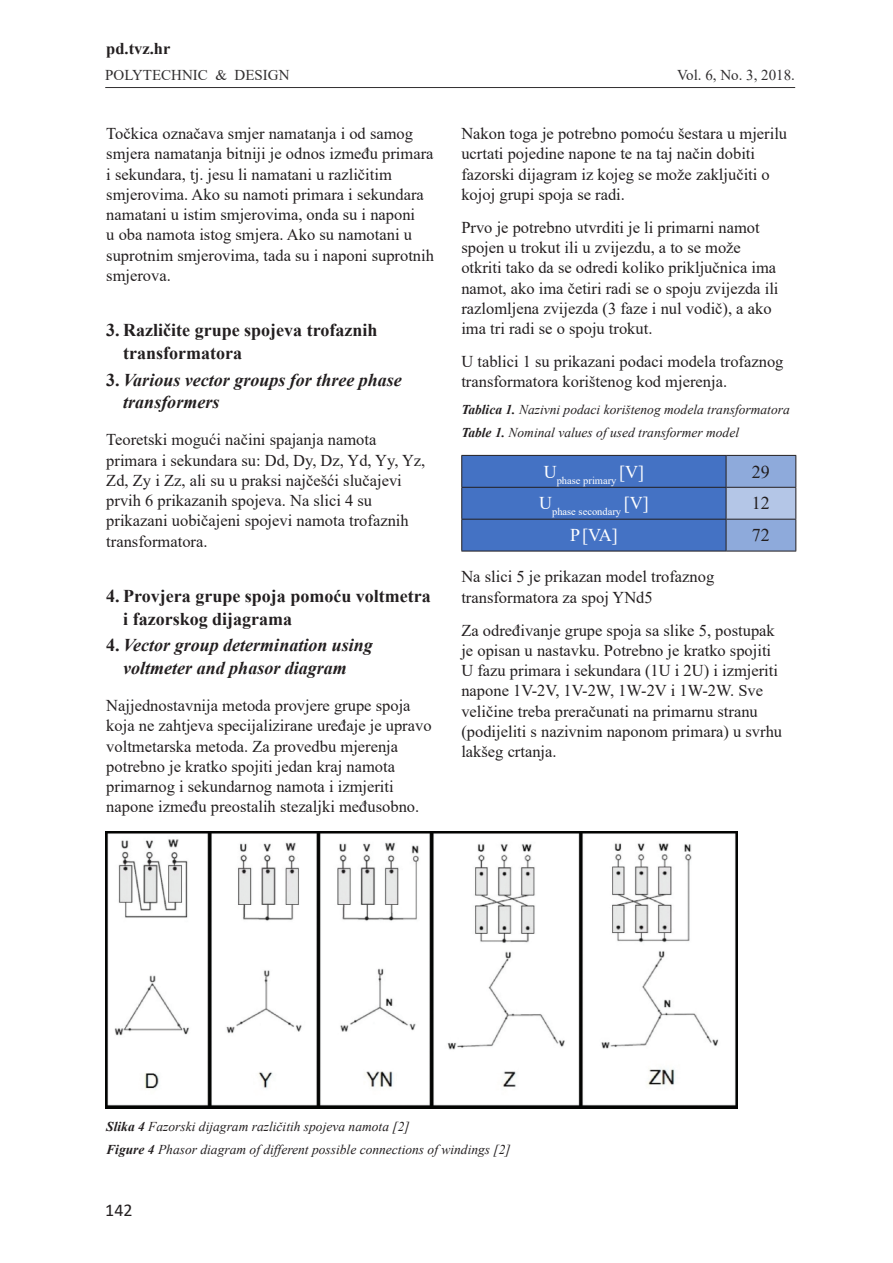
<style>
.page{position:relative;width:893px;height:1263px;background:#fff}
.page>*{position:absolute;margin:0;border:0;box-sizing:border-box;transform-origin:0 0}
.PODNASLOV{font:italic 700 18px/22.5px "Times New Roman";color:#231f20}
.PODNASLOV-2{font:700 18px/22.5px "Times New Roman";color:#231f20}
.t1{font:18px "Times New Roman";color:#231f20}
.t2{font:18px "Times New Roman";color:#fff}
.t3{font:18px "Calibri";color:#231f20}
.TEKST_PARAGRAF{font:16.5px/20.2px "Times New Roman";color:#231f20}
.t4{font:700 16.5px "Times New Roman";color:#231f20}
.t5{font:15px "Times New Roman";color:#312f30}
.SLIKA{font:italic 13.5px "Times New Roman";color:#231f20}
.t6{font:10.5px "Times New Roman";color:#fff}
.s1{font-style:normal}
.s2{font-weight:700}
</style>
<div class="page">
<hr style="left:105px;top:87px;width:690px;height:1px;background:#312f30">
<svg style="left:462px;top:456px;width:333px;height:95px;background:#4e79c5"></svg>
<div style="left:726px;top:487px;width:70px;height:32px;background:#b4c6e7"></div>
<hr style="left:461px;top:455px;width:265px;height:1px;background:#231f20">
<hr style="left:726px;top:455px;width:70px;height:1px;background:#231f20">
<hr style="left:461px;top:487px;width:265px;height:1px;background:#231f20">
<hr style="left:726px;top:487px;width:70px;height:1px;background:#231f20">
<hr style="left:461px;top:519px;width:265px;height:1px;background:#231f20">
<hr style="left:726px;top:519px;width:70px;height:1px;background:#231f20">
<hr style="left:461px;top:551px;width:265px;height:1px;background:#231f20">
<hr style="left:726px;top:551px;width:70px;height:1px;background:#231f20">
<hr style="left:461px;top:456px;width:1px;height:31px;background:#231f20">
<hr style="left:461px;top:488px;width:1px;height:31px;background:#231f20">
<hr style="left:461px;top:519px;width:1px;height:32px;background:#231f20">
<hr style="left:726px;top:456px;width:1px;height:31px;background:#231f20">
<hr style="left:795px;top:456px;width:1px;height:31px;background:#231f20">
<hr style="left:726px;top:488px;width:1px;height:31px;background:#231f20">
<hr style="left:795px;top:488px;width:1px;height:31px;background:#231f20">
<hr style="left:726px;top:519px;width:1px;height:32px;background:#231f20">
<hr style="left:795px;top:519px;width:1px;height:32px;background:#231f20">
<img style="left:105px;top:831px;width:633px;height:277px">
<p class="t4" style="left:106px;top:36px;width:66px">pd.tvz.hr</p>
<p class="t5" style="left:105px;top:64px;width:186px">POLYTECHNIC &amp; DESIGN</p>
<p class="t5" style="left:677px;top:64px;width:119px">Vol. 6, No. 3, 2018.</p>
<p class="TEKST_PARAGRAF" style="left:106px;top:123px;width:329px">Točkica označava smjer namatanja i od samog smjera namatanja bitniji je odnos između primara i sekundara, tj. jesu li namatani u različitim smjerovima. Ako su namoti primara i sekundara namatani u istim smjerovima, onda su i naponi<br>u oba namota istog smjera. Ako su namotani u suprotnim smjerovima, tada su i naponi suprotnih smjerova.</p>
<p class="PODNASLOV-2" style="left:123px;top:318px;width:256px;text-indent:-17px">3. Različite grupe spojeva trofaznih transformatora</p>
<p class="PODNASLOV" style="left:123px;top:368px;width:280px;text-indent:-17px"><span class="s1">3.</span> Various vector groups for three phase transformers</p>
<p class="TEKST_PARAGRAF" style="left:106px;top:429px;width:321px">Teoretski mogući načini spajanja namota primara i sekundara su: Dd, Dy, Dz, Yd, Yy, Yz, Zd, Zy i Zz, ali su u praksi najčešći slučajevi prvih 6 prikazanih spojeva. Na slici 4 su prikazani uobičajeni spojevi namota trofaznih transformatora.</p>
<p class="PODNASLOV-2" style="left:123px;top:584px;width:309px;text-indent:-17px">4. Provjera grupe spoja pomoću voltmetra i fazorskog dijagrama</p>
<p class="PODNASLOV" style="left:106px;top:633px;width:268px;text-align:center"><span class="s1">4.</span> Vector group determination using voltmeter and phasor diagram</p>
<p class="TEKST_PARAGRAF" style="left:106px;top:695px;width:327px">Najjednostavnija metoda provjere grupe spoja koja ne zahtjeva specijalizirane uređaje je upravo voltmetarska metoda. Za provedbu mjerenja potrebno je kratko spojiti jedan kraj namota primarnog i sekundarnog namota i izmjeriti napone između preostalih stezaljki međusobno.</p>
<p class="TEKST_PARAGRAF" style="left:461px;top:123px;width:327px">Nakon toga je potrebno pomoću šestara u mjerilu ucrtati pojedine napone te na taj način dobiti fazorski dijagram iz kojeg se može zaključiti o kojoj grupi spoja se radi.</p>
<p class="TEKST_PARAGRAF" style="left:461px;top:217px;width:319px">Prvo je potrebno utvrditi je li primarni namot spojen u trokut ili u zvijezdu, a to se može otkriti tako da se odredi koliko priključnica ima namot, ako ima četiri radi se o spoju zvijezda ili razlomljena zvijezda (3 faze i nul vodič), a ako ima tri radi se o spoju trokut.</p>
<p class="TEKST_PARAGRAF" style="left:461px;top:351px;width:324px">U tablici 1 su prikazani podaci modela trofaznog transformatora korištenog kod mjerenja.</p>
<p class="SLIKA" style="left:461px;top:401px;width:330px"><span class="s2">Tablica 1.</span> Nazivni podaci korištenog modela transformatora</p>
<p class="SLIKA" style="left:461px;top:423px;width:279px"><span class="s2">Table 1.</span> Nominal values of used transformer model</p>
<p class="t6" style="left:544px;top:473px;width:102px"><sup>U</sup>phase primary <sup>[V]</sup></p>
<p class="t1" style="left:752px;top:459px;width:19px">29</p>
<p class="t6" style="left:539px;top:504px;width:111px"><sup>U</sup>phase secondary <sup>[V]</sup></p>
<p class="t1" style="left:752px;top:491px;width:19px">12</p>
<p class="t2" style="left:570px;top:523px;width:49px">P[VA]</p>
<p class="t1" style="left:752px;top:523px;width:19px">72</p>
<p class="TEKST_PARAGRAF" style="left:461px;top:566px;width:254px">Na slici 5 je prikazan model trofaznog transformatora za spoj YNd5</p>
<p class="TEKST_PARAGRAF" style="left:461px;top:619px;width:322px">Za određivanje grupe spoja sa slike 5, postupak je opisan u nastavku. Potrebno je kratko spojiti U fazu primara i sekundara (1U i 2U) i izmjeriti napone 1V-2V, 1V-2W, 1W-2V i 1W-2W. Sve veličine treba preračunati na primarnu stranu (podijeliti s nazivnim naponom primara) u svrhu lakšeg crtanja.</p>
<p class="SLIKA" style="left:106px;top:1117px;width:305px"><span class="s2">Slika 4</span> Fazorski dijagram različitih spojeva namota [2]</p>
<p class="SLIKA" style="left:106px;top:1140px;width:406px"><span class="s2">Figure 4</span> Phasor diagram of different possible connections of windings [2]</p>
<p class="t3" style="left:105px;top:1198px;width:29px">142</p>
</div>
